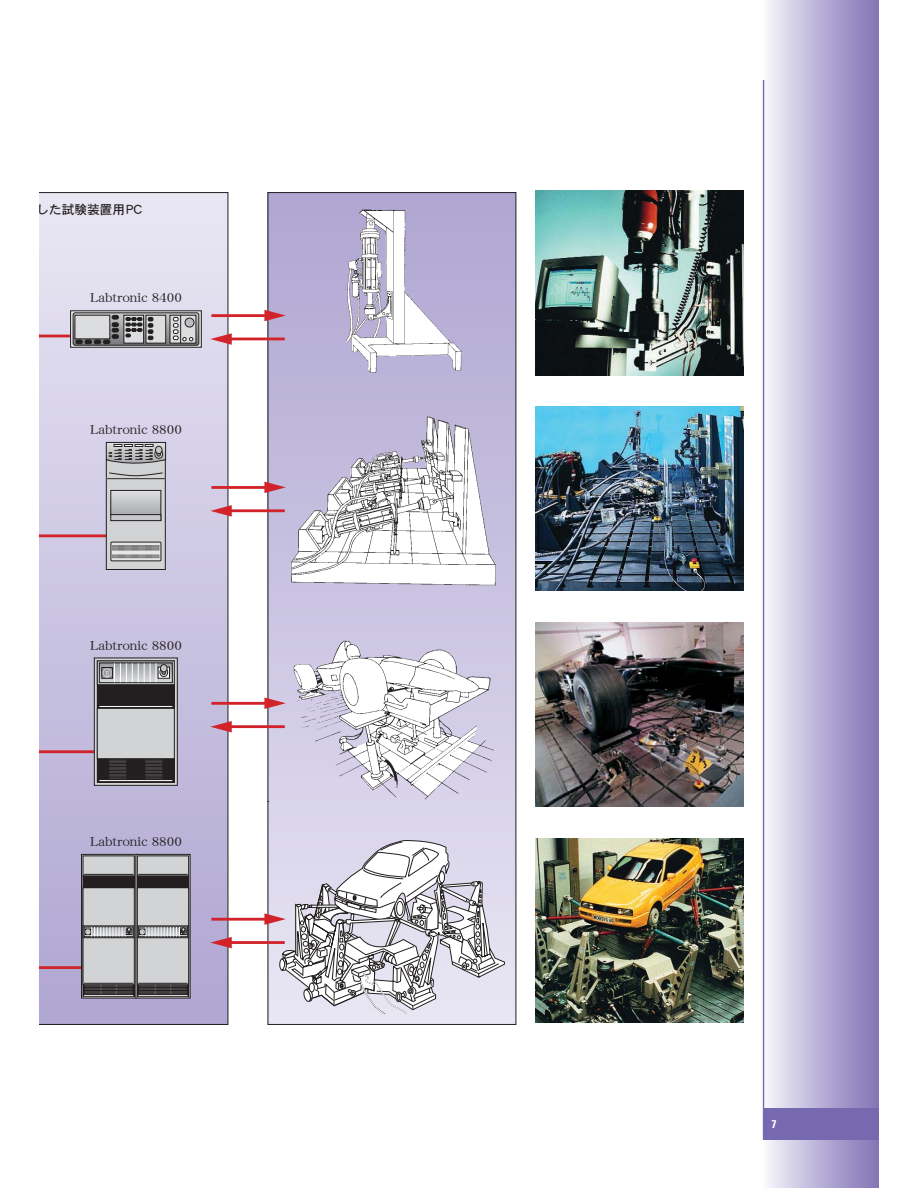
<style>
.page{position:relative;width:918px;height:1188px;background:#fff}
.page>*{position:absolute;margin:0;border:0;box-sizing:border-box;transform-origin:0 0}
.t1{font:12.75px "DFPHS Gothic CID W5";color:#231f20}
.t2{font:12px "DFPHS Mincho CID W5";color:#231f20}
.t3{font:700 condensed 11.25px "Univers";color:#fff}
</style>
<div class="page">
<div style="left:764px;top:0;width:115px;height:1188px;background:linear-gradient(to right,#f5f3fb,#7f70b4)"></div>
<hr style="left:763px;top:80px;width:1px;height:1060px;background:#7769af">
<div style="left:764px;top:1108px;width:115px;height:32px;background:#7769af"></div>
<svg style="left:270px;top:194px;width:244px;height:829px;background:#c4bdde"></svg>
<svg style="left:39px;top:192px;width:189px;height:833px;background:#ccc6e2"></svg>
<hr style="left:39px;top:335px;width:43px;height:2px;background:#d2232a">
<hr style="left:211px;top:314px;width:54px;height:3px;background:#d2232a">
<svg style="left:264px;top:310px;width:22px;height:11px"></svg>
<hr style="left:231px;top:338px;width:54px;height:2px;background:#d2232a">
<svg style="left:210px;top:333px;width:22px;height:12px"></svg>
<div style="left:70px;top:310px;width:132px;height:38px;border:1px solid #231f20"></div>
<svg style="left:73px;top:313px;width:126px;height:32px"></svg>
<div style="left:73px;top:312px;width:126px;height:34px;border:1px solid #231f20;border-radius:2px"></div>
<div style="left:124px;top:315px;width:20px;height:28px;background:#dcddde"></div>
<div style="left:124px;top:315px;width:20px;height:28px;border:1px solid #231f20"></div>
<div style="left:146px;top:315px;width:20px;height:28px;background:#dcddde"></div>
<div style="left:146px;top:315px;width:20px;height:28px;border:1px solid #231f20"></div>
<svg style="left:126px;top:317px;width:16px;height:20px"></svg>
<svg style="left:148px;top:317px;width:5px;height:23px"></svg>
<svg style="left:76px;top:315px;width:43px;height:29px"></svg>
<svg style="left:169px;top:315px;width:28px;height:29px"></svg>
<div style="left:185px;top:318px;width:9px;height:9px;background:#bbbdc0;border-radius:50%"></div>
<div style="left:185px;top:318px;width:9px;height:9px;border:1px solid #231f20;border-radius:50%"></div>
<hr style="left:39px;top:534px;width:78px;height:3px;background:#d2232a">
<hr style="left:39px;top:750px;width:80px;height:3px;background:#d2232a">
<hr style="left:39px;top:966px;width:79px;height:3px;background:#d2232a">
<hr style="left:211px;top:486px;width:54px;height:3px;background:#d2232a">
<svg style="left:264px;top:482px;width:4px;height:11px"></svg>
<hr style="left:231px;top:509px;width:54px;height:3px;background:#d2232a">
<svg style="left:210px;top:505px;width:22px;height:12px"></svg>
<hr style="left:211px;top:702px;width:54px;height:3px;background:#d2232a">
<svg style="left:264px;top:697px;width:4px;height:12px"></svg>
<hr style="left:231px;top:725px;width:54px;height:3px;background:#d2232a">
<svg style="left:210px;top:721px;width:22px;height:12px"></svg>
<hr style="left:211px;top:918px;width:54px;height:3px;background:#d2232a">
<hr style="left:231px;top:941px;width:54px;height:3px;background:#d2232a">
<svg style="left:210px;top:937px;width:22px;height:11px"></svg>
<div style="left:106px;top:460px;width:59px;height:110px;background:#d1d3d4"></div>
<div style="left:106px;top:459px;width:60px;height:111px;border:1px solid #231f20"></div>
<svg style="left:106px;top:442px;width:60px;height:34px"></svg>
<hr style="left:106px;top:478px;width:59px;height:1px;background:#231f20">
<svg style="left:112px;top:501px;width:47px;height:13px"></svg>
<div style="left:110px;top:490px;width:51px;height:31px;border:1px solid #231f20"></div>
<div style="left:111px;top:515px;width:50px;height:6px;background:#c6c8ca"></div>
<div style="left:110px;top:514px;width:51px;height:7px;border:1px solid #231f20"></div>
<div style="left:111px;top:542px;width:50px;height:19px;background:#dcddde"></div>
<div style="left:111px;top:542px;width:50px;height:19px;border:1px solid #231f20"></div>
<svg style="left:112px;top:545px;width:47px;height:13px"></svg>
<svg style="left:96px;top:660px;width:80px;height:124px"></svg>
<div style="left:94px;top:658px;width:84px;height:128px;border:1px solid #231f20"></div>
<div style="left:97px;top:661px;width:77px;height:121px;background:#231f20"></div>
<div style="left:97px;top:661px;width:78px;height:122px;border:1px solid #231f20"></div>
<div style="left:97px;top:661px;width:78px;height:24px;border:1px solid #231f20"></div>
<svg style="left:101px;top:665px;width:70px;height:16px"></svg>
<div style="left:99px;top:663px;width:74px;height:20px;border:1px solid #231f20"></div>
<hr style="left:99px;top:706px;width:73px;height:1px;background:#fff">
<div style="left:97px;top:708px;width:77px;height:51px;background:#d1d3d4"></div>
<div style="left:97px;top:708px;width:78px;height:51px;border:1px solid #231f20"></div>
<div style="left:158px;top:667px;width:12px;height:12px;border:1px solid #231f20"></div>
<div style="left:160px;top:668px;width:8px;height:9px;border:1px solid #231f20;border-radius:50%"></div>
<svg style="left:114px;top:663px;width:52px;height:19px"></svg>
<div style="left:160px;top:665px;width:7px;height:7px;background:#c6c8ca;border-radius:50%"></div>
<div style="left:160px;top:664px;width:7px;height:8px;border:1px solid #231f20;border-radius:50%"></div>
<div style="left:101px;top:667px;width:12px;height:12px;border:1px solid #231f20"></div>
<svg style="left:103px;top:669px;width:8px;height:8px"></svg>
<div style="left:103px;top:668px;width:9px;height:9px;border:1px solid #d1d3d4;border-radius:50%"></div>
<svg style="left:106px;top:671px;width:2px;height:6px"></svg>
<hr style="left:99px;top:780px;width:73px;height:1px;background:#fff">
<svg style="left:109px;top:760px;width:17px;height:18px"></svg>
<svg style="left:145px;top:760px;width:17px;height:18px"></svg>
<div style="left:81px;top:854px;width:55px;height:144px;border:1px solid #231f20"></div>
<hr style="left:84px;top:995px;width:49px;height:1px;background:#fff">
<div style="left:135px;top:854px;width:55px;height:144px;border:1px solid #231f20"></div>
<hr style="left:138px;top:995px;width:50px;height:1px;background:#fff">
<svg style="left:82px;top:855px;width:107px;height:140px;background:#a5a5a6"></svg>
<img style="left:268px;top:628px;width:248px;height:174px">
<img style="left:335px;top:199px;width:129px;height:176px">
<img style="left:268px;top:407px;width:234px;height:184px">
<img style="left:536px;top:191px;width:208px;height:184px">
<img style="left:536px;top:407px;width:208px;height:184px">
<img style="left:536px;top:623px;width:208px;height:184px">
<img style="left:536px;top:839px;width:208px;height:184px">
<svg style="left:264px;top:840px;width:241px;height:175px"></svg>
<p class="t1" style="left:36px;top:204px;width:108px">した試験装置用PC</p>
<p class="t2" style="left:90px;top:293px;width:93px">Labtronic 8400</p>
<p class="t2" style="left:90px;top:425px;width:93px">Labtronic 8800</p>
<p class="t2" style="left:90px;top:641px;width:93px">Labtronic 8800</p>
<p class="t2" style="left:90px;top:837px;width:93px">Labtronic 8800</p>
<p class="t3" style="left:772px;top:1120px;width:7px">7</p>
</div>
